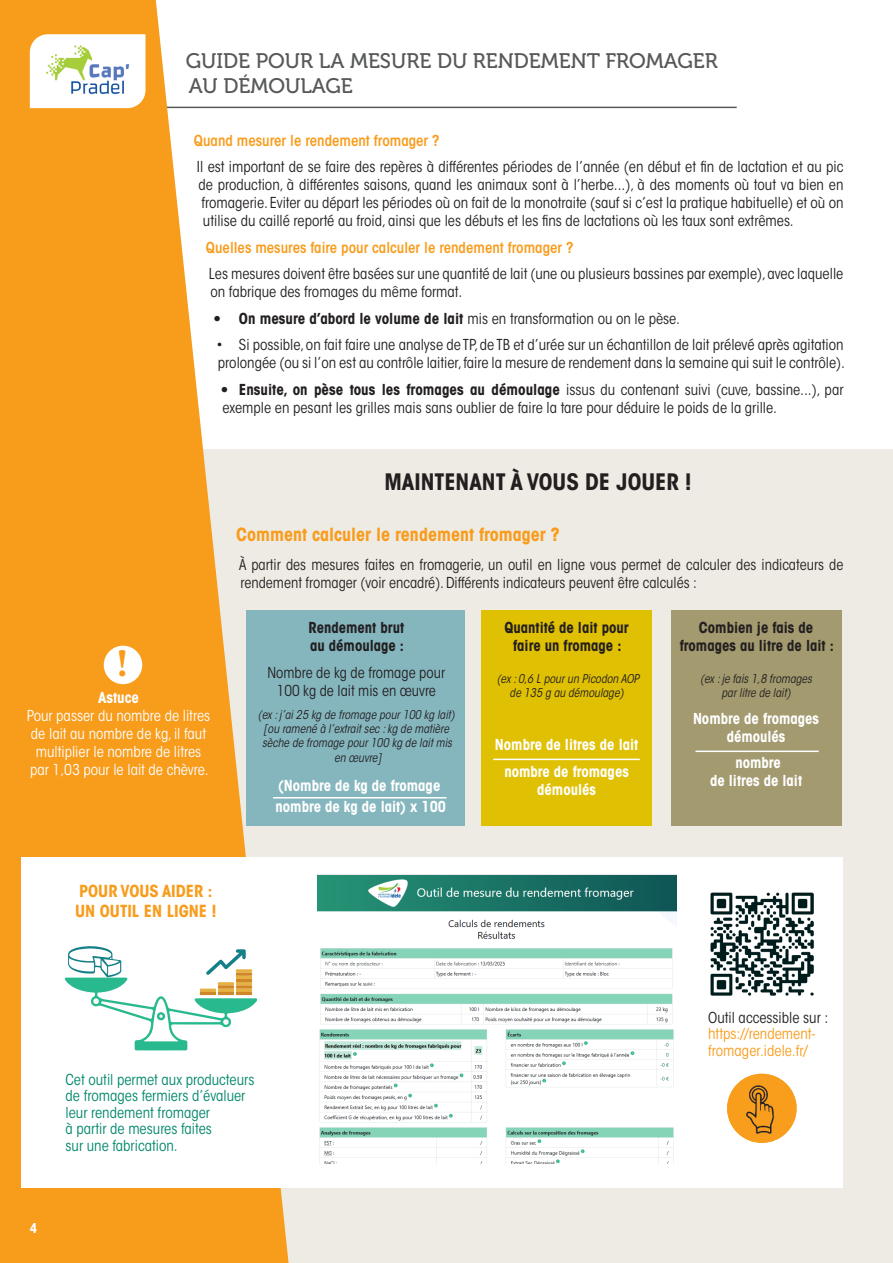
<style>
.page{position:relative;width:893px;height:1263px;background:#fff}
.page>*{position:absolute;margin:0;border:0;box-sizing:border-box;transform-origin:0 0}
.t1{font:700 39px "Minion Pro";color:#f89c1c}
.t2{font:700 condensed 22.5px "ITC Avant Garde Std";color:#231f20}
.t3{font:21px/25.2px "Museo 500";color:#57585a}
.t4{font:700 condensed 18px "ITC Avant Garde Std";color:#f89c1c}
.t5{font:700 condensed 16.5px "ITC Avant Garde Std";color:#f89c1c}
.t6{font:condensed 15px/18px "ITC Avant Garde Std";color:#231f20}
.t7{font:700 condensed 15px/18px "ITC Avant Garde Std";color:#231f20;text-align:center}
.t8{font:700 condensed 15px/18px "ITC Avant Garde Std";color:#fff;text-align:center}
.t9{font:condensed 15px/16.5px "ITC Avant Garde Std";color:#00876b}
.t10{font:condensed 15px/18px "ITC Avant Garde Std";color:#fff;text-align:center}
.t11{font:600 condensed 15px "ITC Avant Garde Std";color:#f89c1c}
.t12{font:condensed 15px/16.5px "ITC Avant Garde Std";color:#f89c1c}
.t13{font:700 condensed 13.5px "ITC Avant Garde Std";color:#fff}
.t14{font:italic condensed 12px/14.4px "ITC Avant Garde Std";color:#231f20;text-align:center}
.s1{font-weight:400}
.s2{font-weight:700}
</style>
<div class="page">
<div style="left:0;top:449px;width:893px;height:814px;background:#eeebe4"></div>
<hr style="left:145px;top:107px;width:592px;height:1px;background:#57585a">
<svg style="left:0;top:0;width:289px;height:1263px;fill:#f89c1c"></svg>
<svg style="left:30px;top:34px;width:115px;height:74px"></svg>
<img style="left:39px;top:40px;width:98px;height:65px">
<div style="left:21px;top:857px;width:821px;height:330px;background:#fff"></div>
<svg style="left:65px;top:946px;width:193px;height:105px"></svg>
<img style="left:317px;top:875px;width:360px;height:288px">
<img style="left:710px;top:893px;width:103px;height:103px">
<div style="left:104px;top:646px;width:38px;height:38px;background:#fff;border-radius:50%"></div>
<div style="left:246px;top:611px;width:219px;height:215px;background:#85b6be"></div>
<div style="left:482px;top:611px;width:170px;height:215px;background:#e0c003"></div>
<div style="left:671px;top:611px;width:170px;height:215px;background:#a39a6f"></div>
<img style="left:727px;top:1074px;width:69px;height:69px">
<hr style="left:273px;top:797px;width:173px;height:1px;background:#fff">
<hr style="left:493px;top:759px;width:147px;height:1px;background:#fff">
<hr style="left:695px;top:750px;width:124px;height:2px;background:#fff">
<p class="t3" style="left:186px;top:48px;width:533px">GUIDE POUR LA MESURE DU RENDEMENT FROMAGER<br>AU DÉMOULAGE</p>
<p class="t11" style="left:194px;top:131px;width:247px">Quand mesurer le rendement fromager ?</p>
<p class="t6" style="left:197px;top:158px;width:648px">Il est important de se faire des repères à différentes périodes de l’année (en début et fin de lactation et au pic</p>
<p class="t6" style="left:198px;top:176px;width:646px">de production, à différentes saisons, quand les animaux sont à l’herbe...), à des moments où tout va bien en</p>
<p class="t6" style="left:201px;top:194px;width:644px">fromagerie. Eviter au départ les périodes où on fait de la monotraite (sauf si c’est la pratique habituelle) et où on</p>
<p class="t6" style="left:203px;top:212px;width:592px">utilise du caillé reporté au froid, ainsi que les débuts et les fins de lactations où les taux sont extrêmes.</p>
<p class="t11" style="left:206px;top:238px;width:369px">Quelles mesures faire pour calculer le rendement fromager ?</p>
<p class="t6" style="left:209px;top:265px;width:636px">Les mesures doivent être basées sur une quantité de lait (une ou plusieurs bassines par exemple), avec laquelle on fabrique des fromages du même format.</p>
<p class="t7" style="left:213px;top:309px;width:468px">• On mesure d’abord le volume de lait <span class="s1">mis en transformation ou on le pèse.</span></p>
<p class="t6" style="left:216px;top:336px;width:630px">• Si possible, on fait faire une analyse de TP, de TB et d’urée sur un échantillon de lait prélevé après agitation prolongée (ou si l’on est au contrôle laitier, faire la mesure de rendement dans la semaine qui suit le contrôle).</p>
<p class="t6" style="left:221px;top:380px;width:624px"><span class="s2">• Ensuite, on pèse tous les fromages au démoulage</span> issus du contenant suivi (cuve, bassine...), par exemple en pesant les grilles mais sans oublier de faire la tare pour déduire le poids de la grille.</p>
<p class="t2" style="left:384px;top:467px;width:309px">MAINTENANT À VOUS DE JOUER !</p>
<p class="t4" style="left:236px;top:523px;width:325px">Comment calculer le rendement fromager ?</p>
<p class="t1" style="left:117px;top:636px;width:13px">!</p>
<p class="t10" style="left:27px;top:688px;width:185px"><span class="s2">Astuce<br></span>Pour passer du nombre de litres de lait au nombre de kg, il faut multiplier le nombre de litres par 1,03 pour le lait de chèvre.</p>
<p class="t6" style="left:239px;top:555px;width:606px">À partir des mesures faites en fromagerie, un outil en ligne vous permet de calculer des indicateurs de rendement fromager (voir encadré). Différents indicateurs peuvent être calculés :</p>
<p class="t7" style="left:309px;top:618px;width:97px;text-align:left">Rendement brut au démoulage :</p>
<p class="t6" style="left:267px;top:663px;width:179px;text-align:center">Nombre de kg de fromage pour<br>100 kg de lait mis en œuvre</p>
<p class="t14" style="left:258px;top:707px;width:198px">(ex : j’ai 25 kg de fromage pour 100 kg lait) [ou ramené à l’extrait sec : kg de matière sèche de fromage pour 100 kg de lait mis en œuvre]</p>
<p class="t8" style="left:276px;top:775px;width:172px;line-height:21px;text-align:left">(Nombre de kg de fromage nombre de kg de lait) x 100</p>
<p class="t7" style="left:505px;top:618px;width:126px">Quantité de lait pour faire un fromage :</p>
<p class="t14" style="left:497px;top:671px;width:144px">(ex : 0,6 L pour un Picodon AOP de 135 g au démoulage)</p>
<p class="t8" style="left:495px;top:735px;width:145px">Nombre de litres de lait</p>
<p class="t8" style="left:504px;top:762px;width:126px">nombre de fromages démoulés</p>
<p class="t7" style="left:680px;top:618px;width:155px">Combien je fais de fromages au litre de lait :</p>
<p class="t14" style="left:700px;top:671px;width:113px">(ex : je fais 1,8 fromages par litre de lait)</p>
<p class="t8" style="left:693px;top:709px;width:128px">Nombre de fromages démoulés</p>
<p class="t8" style="left:710px;top:753px;width:94px">nombre<br>de litres de lait</p>
<p class="t5" style="left:79px;top:880px;width:135px">POUR VOUS AIDER :</p>
<p class="t5" style="left:75px;top:900px;width:143px">UN OUTIL EN LIGNE !</p>
<p class="t6" style="left:708px;top:1008px;width:122px">Outil accessible sur :</p>
<p class="t12" style="left:708px;top:1026px;width:109px">https://rendement&shy;fromager.idele.fr/</p>
<p class="t13" style="left:30px;top:1220px;width:9px">4</p>
<p class="t9" style="left:66px;top:1071px;width:190px">Cet outil permet aux producteurs de fromages fermiers d’évaluer leur rendement fromager<br>à partir de mesures faites<br>sur une fabrication.</p>
</div>
